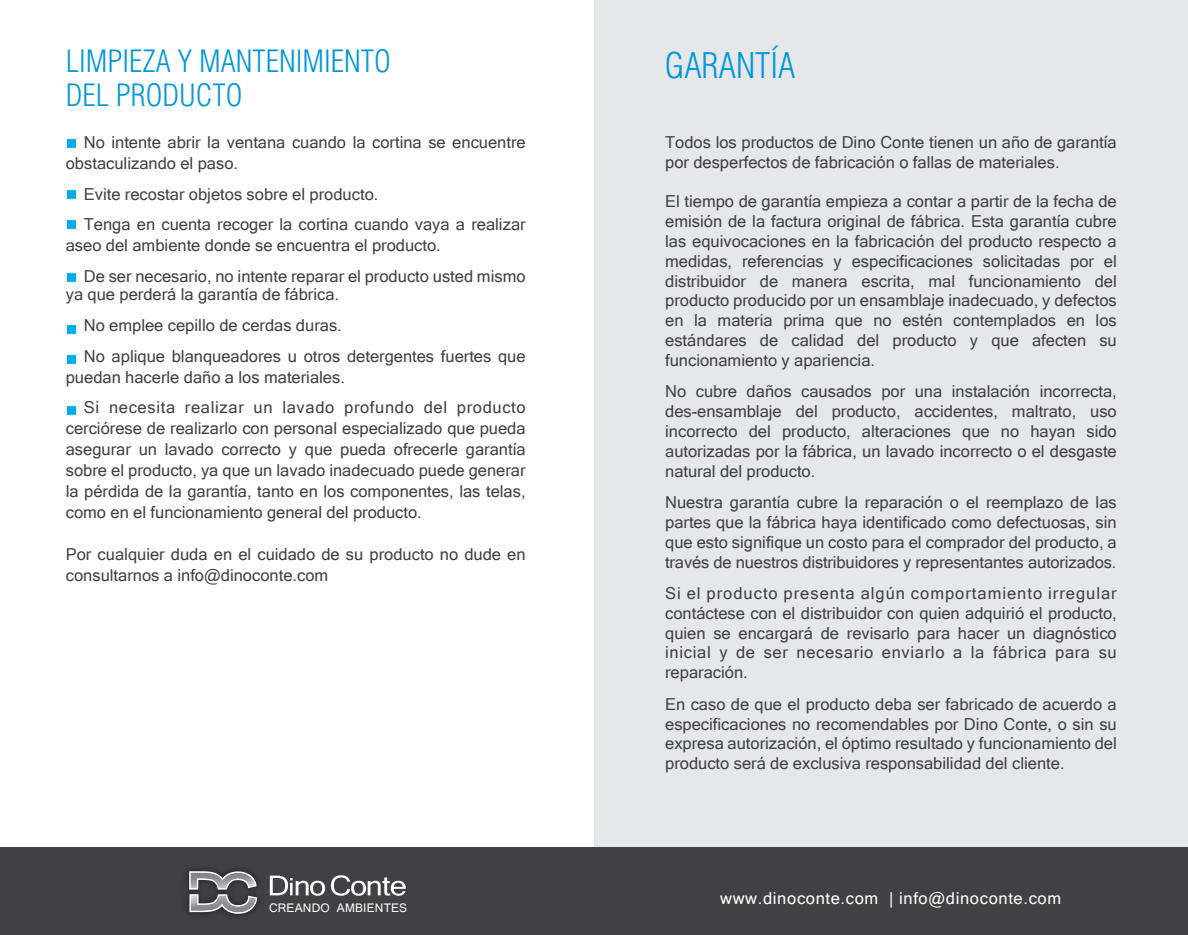
<style>
.page{position:relative;width:1188px;height:935px;background:#fff}
.page>*{position:absolute;margin:0;border:0;box-sizing:border-box;transform-origin:0 0}
.t1{font:300 condensed 34.5px "Helvetica";color:#0097dc}
.t2{font:300 condensed 30px/34.3px "Helvetica";color:#0097dc}
.t3{font:16.5px/19.8px "Microsoft Sans Serif";color:#414042}
.t4{font:16.5px/30.6px "Microsoft Sans Serif";letter-spacing:.04em;color:#414042}
.t5{font:16.5px "Microsoft Sans Serif";letter-spacing:.04em;color:#fff}
.t6{font:13.35px "Vrinda";letter-spacing:.015em;color:#fff}
</style>
<div class="page">
<div style="left:594px;top:0;width:594px;height:850px;background:#e6e7e8"></div>
<div style="left:0;top:847px;width:1188px;height:87px;background:#414042"></div>
<img style="left:187px;top:869px;width:71px;height:47px">
<svg style="left:189px;top:871px;width:68px;height:42px"></svg>
<svg style="left:270px;top:875px;width:55px;height:20px"></svg>
<svg style="left:331px;top:875px;width:75px;height:20px"></svg>
<div style="left:67px;top:139px;width:9px;height:9px;background:#00aeef"></div>
<div style="left:67px;top:190px;width:9px;height:8px;background:#00aeef"></div>
<div style="left:67px;top:220px;width:9px;height:9px;background:#00aeef"></div>
<div style="left:67px;top:273px;width:9px;height:8px;background:#00aeef"></div>
<div style="left:67px;top:325px;width:9px;height:8px;background:#00aeef"></div>
<div style="left:67px;top:355px;width:9px;height:8px;background:#00aeef"></div>
<div style="left:67px;top:406px;width:9px;height:9px;background:#00aeef"></div>
<h2 class="t2" style="left:66px;top:44px;width:326px">LIMPIEZA Y MANTENIMIENTO<br>DEL PRODUCTO</h2>
<p class="t3" style="left:66px;top:131px;width:461px;line-height:21px;text-indent:18px">No intente abrir la ventana cuando la cortina se encuentre obstaculizando el paso.</p>
<p class="t3" style="left:84px;top:178px;width:443px;line-height:30.6px">Evite recostar objetos sobre el producto.<br>Tenga en cuenta recoger la cortina cuando vaya a realizar</p>
<p class="t3" style="left:84px;top:229px;width:443px;line-height:30.6px;text-indent:-18px">aseo del ambiente donde se encuentra el producto.<br>De ser necesario, no intente reparar el producto usted mismo</p>
<p class="t3" style="left:84px;top:278px;width:443px;line-height:30.6px;text-indent:-18px">ya que perderá la garantía de fábrica.<br>No emplee cepillo de cerdas duras.<br>No aplique blanqueadores u otros detergentes fuertes que</p>
<p class="t4" style="left:84px;top:361px;width:443px;text-indent:-18px">puedan hacerle daño a los materiales.<br>Si necesita realizar un lavado profundo del producto</p>
<p class="t3" style="left:66px;top:417px;width:461px;line-height:21px;text-align:justify">cerciórese de realizarlo con personal especializado que pueda asegurar un lavado correcto y que pueda ofrecerle garantía sobre el producto, ya que un lavado inadecuado puede generar la pérdida de la garantía, tanto en los componentes, las telas, como en el funcionamiento general del producto.</p>
<p class="t3" style="left:66px;top:543px;width:461px;line-height:21px">Por cualquier duda en el cuidado de su producto no dude en consultarnos a info@dinoconte.com</p>
<p class="t6" style="left:269px;top:898px;width:140px">CREANDO AMBIENTES</p>
<h1 class="t1" style="left:665px;top:44px;width:132px">GARANTÍA</h1>
<p class="t3" style="left:665px;top:131px;width:453px">Todos los productos de Dino Conte tienen un año de garantía por desperfectos de fabricación o fallas de materiales.</p>
<p class="t3" style="left:665px;top:191px;width:453px;text-align:justify">El tiempo de garantía empieza a contar a partir de la fecha de emisión de la factura original de fábrica. Esta garantía cubre las equivocaciones en la fabricación del producto respecto a medidas, referencias y especificaciones solicitadas por el distribuidor de manera escrita, mal funcionamiento del producto producido por un ensamblaje inadecuado, y defectos en la materia prima que no estén contemplados en los estándares de calidad del producto y que afecten su funcionamiento y apariencia.</p>
<p class="t3" style="left:665px;top:381px;width:453px;text-align:justify">No cubre daños causados por una instalación incorrecta, des-ensamblaje del producto, accidentes, maltrato, uso incorrecto del producto, alteraciones que no hayan sido autorizadas por la fábrica, un lavado incorrecto o el desgaste natural del producto.</p>
<p class="t3" style="left:665px;top:491px;width:453px;text-align:justify">Nuestra garantía cubre la reparación o el reemplazo de las partes que la fábrica haya identificado como defectuosas, sin que esto signifique un costo para el comprador del producto, a través de nuestros distribuidores y representantes autorizados.</p>
<p class="t3" style="left:665px;top:582px;width:453px;text-align:justify">Si el producto presenta algún comportamiento irregular contáctese con el distribuidor con quien adquirió el producto, quien se encargará de revisarlo para hacer un diagnóstico inicial y de ser necesario enviarlo a la fábrica para su reparación.</p>
<p class="t3" style="left:665px;top:693px;width:453px;text-align:justify">En caso de que el producto deba ser fabricado de acuerdo a especificaciones no recomendables por Dino Conte, o sin su expresa autorización, el óptimo resultado y funcionamiento del producto será de exclusiva responsabilidad del cliente.</p>
<p class="t5" style="left:720px;top:887px;width:343px">www.dinoconte.com | info@dinoconte.com</p>
</div>
